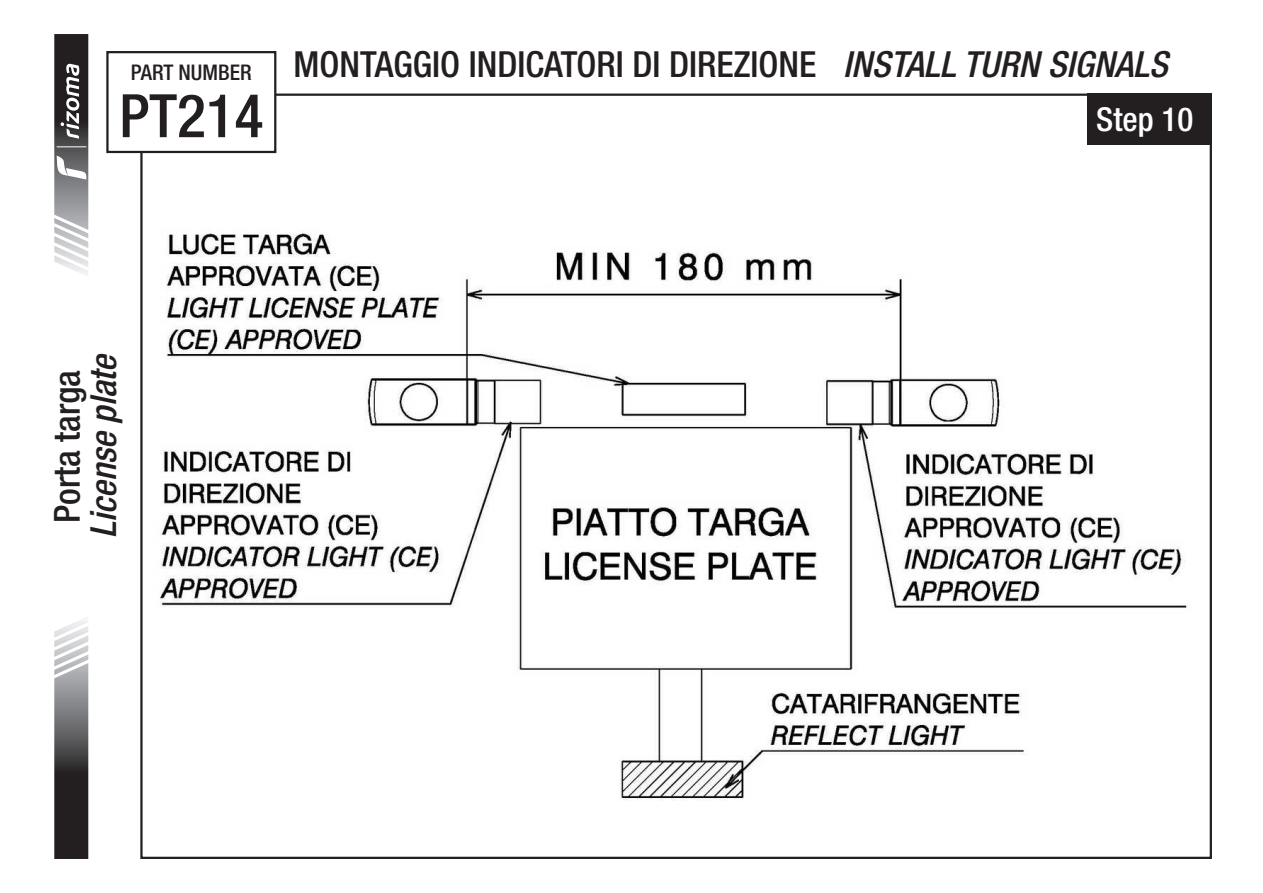
<style>
.page{position:relative;width:1263px;height:893px;background:#fff}
.page>*{position:absolute;margin:0;border:0;box-sizing:border-box;transform-origin:0 0}
.t1{font:500 condensed 60px "Helvetica Neue LT Std";color:#231f20}
.t2{font:500 condensed 36px "Helvetica Neue LT Std";color:#231f20}
.t3{font:italic 500 condensed 36px "Helvetica Neue LT Std";color:#231f20}
.t4{font:500 condensed 33px "Helvetica Neue LT Std";color:#fff}
.t5{font:500 condensed 21.6px "Helvetica Neue LT Std";color:#231f20}
.s1{font-style:italic}
</style>
<div class="page">
<img style="left:150px;top:104px;width:1038px;height:697px">
<div style="left:1088px;top:94px;width:124px;height:51px;background:#231f20"></div>
<svg style="left:54px;top:620px;width:35px;height:239px;background:#706f70"></svg>
<svg style="left:54px;top:34px;width:35px;height:240px"></svg>
<div style="left:107px;top:52px;width:168px;height:100px;background:#fff"></div>
<div style="left:106px;top:51px;width:170px;height:102px;border:2px solid #231f20"></div>
<p class="t5" style="left:131px;top:59px;width:122px">PART NUMBER</p>
<h1 class="t1" style="left:119px;top:80px;width:146px">PT214</h1>
<p class="t2" style="left:293px;top:42px;width:876px">MONTAGGIO INDICATORI DI DIREZIONE <span class="s1">INSTALL TURN SIGNALS</span></p>
<p class="t4" style="left:1096px;top:99px;width:99px">Step 10</p>
<p class="t3" style="left:82px;top:538px;width:187px;rotate:-90deg">License plate</p>
<p class="t2" style="left:46px;top:523px;width:155px;rotate:-90deg">Porta targa</p>
</div>
